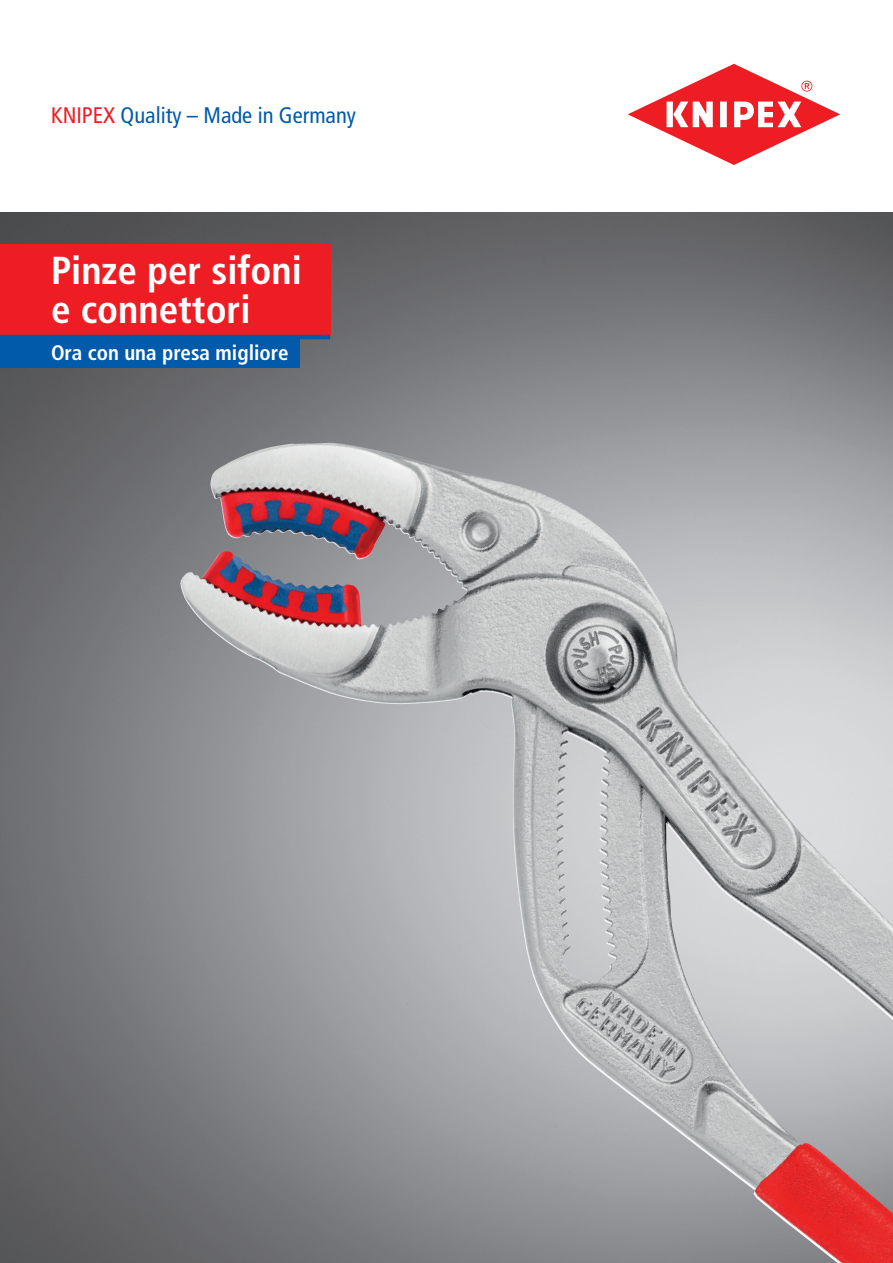
<style>
.page{position:relative;width:893px;height:1263px;background:#fff}
.page>*{position:absolute;margin:0;border:0;box-sizing:border-box;transform-origin:0 0}
.t1{font:700 condensed 39px/39px "Frutiger LT Com";color:#fff}
.t2{font:condensed 22.5px "Frutiger LT Com";color:#015aaa}
.t3{font:700 condensed 21px "Frutiger LT Com";color:#fff}
.s1{color:#ee1d23}
</style>
<div class="page">
<img style="left:0;top:213px;width:893px;height:1050px">
<div style="left:0;top:244px;width:330px;height:91px;background:#ee1d23"></div>
<hr style="left:0;top:335px;width:330px;height:4px;background:#015aaa">
<div style="left:0;top:336px;width:299px;height:32px;background:#015aaa"></div>
<img style="left:210px;top:443px;width:257px;height:186px">
<svg style="left:628px;top:64px;width:212px;height:101px"></svg>
<p class="t2" style="left:51px;top:102px;width:306px"><span class="s1">KNIPEX</span> Quality – Made in Germany</p>
<h1 class="t1" style="left:51px;top:251px;width:252px">Pinze per sifoni e connettori</h1>
<p class="t3" style="left:51px;top:340px;width:239px">Ora con una presa migliore</p>
</div>
